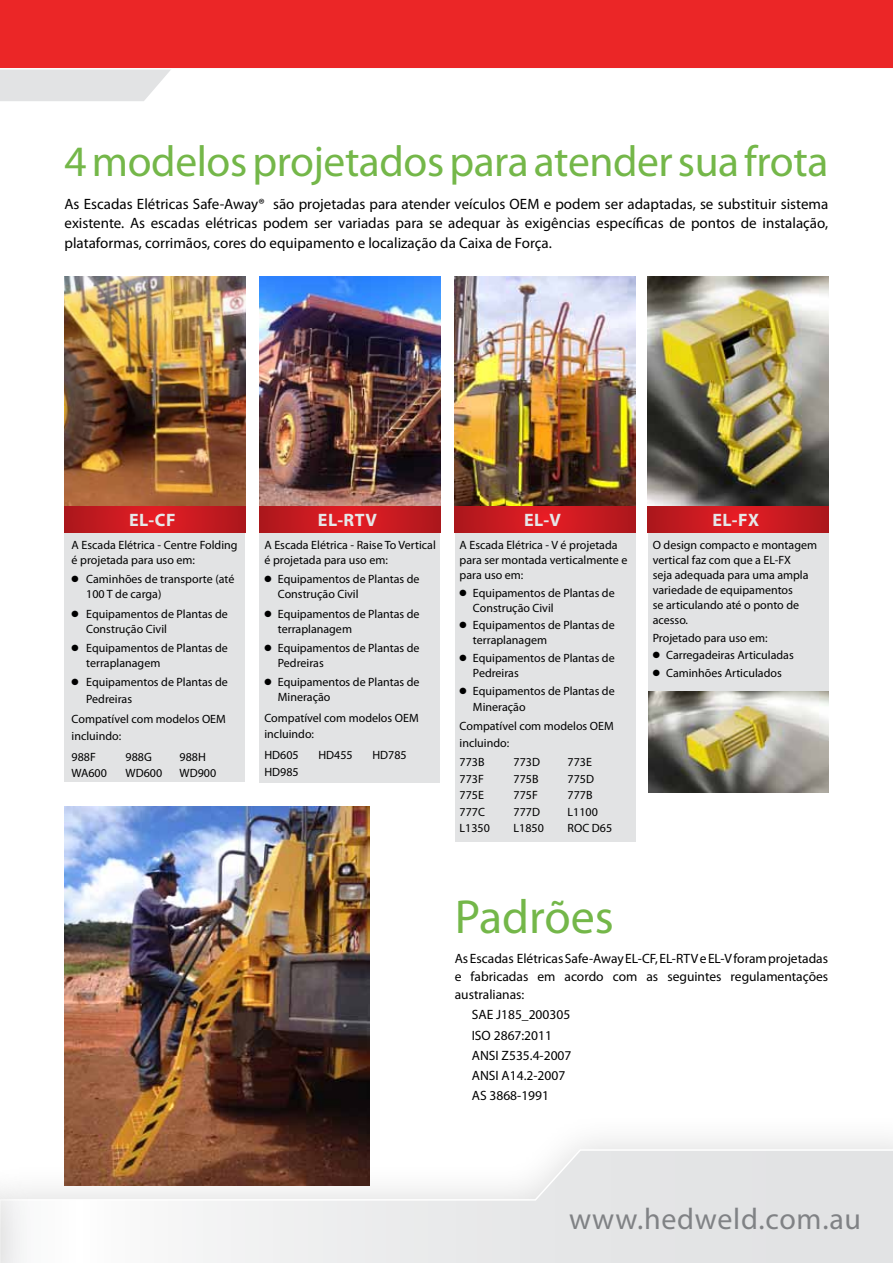
<style>
.page{position:relative;width:893px;height:1263px;background:#fff}
.page>*{position:absolute;margin:0;border:0;box-sizing:border-box;transform-origin:0 0}
.t1{font:48px "Myriad Pro";color:#74b749}
.t2{font:43.5px "Myriad Pro";letter-spacing:-.01em;color:#74b749}
.t3{font:30px "Myriad Pro";letter-spacing:.025em;color:#808285}
.t4{font:700 18px "Myriad Pro";letter-spacing:.025em;color:#e6e7e8}
.t5{font:15px/19.5px "Myriad Pro";color:#000;text-align:justify}
.t6{font:13.5px/20.1px "Myriad Pro";color:#000;text-align:justify}
.t7{font:12px/15px "Myriad Pro";color:#000}
</style>
<div class="page">
<div style="left:0;top:1111px;width:893px;height:152px;background:#000;opacity:.15"></div>
<svg style="left:0;top:1148px;width:893px;height:115px"></svg>
<div style="left:0;top:1161px;width:38px;height:102px;background:#f6f7f7"></div>
<svg style="left:0;top:1198px;width:2px;height:65px"></svg>
<div style="left:0;top:0;width:893px;height:69px;background:#eb2627"></div>
<svg style="left:0;top:70px;width:170px;height:31px;background:#e4e5e6"></svg>
<hr style="left:0;top:68px;width:893px;height:2px;background:#fff">
<svg style="left:65px;top:505px;width:180px;height:28px;background:#c71c21"></svg>
<div style="left:65px;top:533px;width:180px;height:249px;background:#e2e3e4"></div>
<svg style="left:260px;top:505px;width:180px;height:28px;background:#c81e23"></svg>
<div style="left:260px;top:533px;width:180px;height:249px;background:#e2e3e4"></div>
<img style="left:260px;top:276px;width:180px;height:229px">
<svg style="left:455px;top:505px;width:180px;height:28px;background:#c41b20"></svg>
<div style="left:455px;top:533px;width:180px;height:309px;background:#e2e3e4"></div>
<img style="left:65px;top:276px;width:180px;height:229px">
<img style="left:455px;top:276px;width:180px;height:229px">
<svg style="left:648px;top:505px;width:180px;height:28px;background:#c51d23"></svg>
<div style="left:648px;top:533px;width:180px;height:172px;background:#e2e3e4"></div>
<img style="left:648px;top:276px;width:180px;height:229px">
<img style="left:648px;top:691px;width:180px;height:101px">
<img style="left:65px;top:807px;width:304px;height:379px">
<h2 class="t2" style="left:65px;top:135px;width:765px">4 modelos projetados para atender sua frota</h2>
<p class="t5" style="left:65px;top:194px;width:765px">As Escadas Elétricas Safe-Away® são projetadas para atender veículos OEM e podem ser adaptadas, se substituir sistema existente. As escadas elétricas podem ser variadas para se adequar às exigências específicas de pontos de instalação, plataformas, corrimãos, cores do equipamento e localização da Caixa de Força.</p>
<h3 class="t4" style="left:129px;top:508px;width:48px">EL-CF</h3>
<p class="t7" style="left:72px;top:537px;width:167px">A Escada Elétrica - Centre Folding é projetada para uso em:</p>
<p class="t7" style="left:86px;top:572px;width:150px;text-indent:-15px">● Caminhões de transporte (até<br>100 T de carga)</p>
<p class="t7" style="left:86px;top:606px;width:143px;text-indent:-15px">● Equipamentos de Plantas de<br>Construção Civil</p>
<p class="t7" style="left:86px;top:640px;width:143px;text-indent:-15px">● Equipamentos de Plantas de terraplanagem</p>
<p class="t7" style="left:86px;top:674px;width:143px;line-height:16.5px;text-indent:-15px">● Equipamentos de Plantas de<br>Pedreiras</p>
<p class="t7" style="left:72px;top:711px;width:156px;line-height:16.5px">Compatível com modelos OEM incluindo:</p>
<p class="t7" style="left:72px;top:749px;width:26px">988F</p>
<p class="t7" style="left:126px;top:749px;width:28px">988G</p>
<p class="t7" style="left:180px;top:749px;width:28px">988H</p>
<p class="t7" style="left:72px;top:765px;width:37px">WA600</p>
<p class="t7" style="left:126px;top:765px;width:38px">WD600</p>
<p class="t7" style="left:180px;top:765px;width:38px">WD900</p>
<h3 class="t4" style="left:318px;top:508px;width:61px">EL-RTV</h3>
<p class="t7" style="left:264px;top:537px;width:173px">A Escada Elétrica - Raise To Vertical é projetada para uso em:</p>
<p class="t7" style="left:278px;top:572px;width:143px;text-indent:-13px">● Equipamentos de Plantas de<br>Construção Civil</p>
<p class="t7" style="left:278px;top:606px;width:143px;text-indent:-13px">● Equipamentos de Plantas de terraplanagem</p>
<p class="t7" style="left:278px;top:640px;width:143px;text-indent:-13px">● Equipamentos de Plantas de<br>Pedreiras</p>
<p class="t7" style="left:278px;top:674px;width:143px;text-indent:-13px">● Equipamentos de Plantas de<br>Mineração</p>
<p class="t7" style="left:264px;top:709px;width:156px;line-height:16.5px">Compatível com modelos OEM incluindo:</p>
<p class="t7" style="left:264px;top:747px;width:36px">HD605</p>
<p class="t7" style="left:318px;top:747px;width:36px">HD455</p>
<p class="t7" style="left:372px;top:747px;width:36px">HD785</p>
<p class="t7" style="left:264px;top:764px;width:36px">HD985</p>
<h3 class="t4" style="left:524px;top:508px;width:38px">EL-V</h3>
<p class="t7" style="left:460px;top:537px;width:169px">A Escada Elétrica - V é projetada para ser montada verticalmente e para uso em:</p>
<p class="t7" style="left:473px;top:585px;width:143px;text-indent:-13px">● Equipamentos de Plantas de<br>Construção Civil</p>
<p class="t7" style="left:473px;top:618px;width:143px;text-indent:-13px">● Equipamentos de Plantas de terraplanagem</p>
<p class="t7" style="left:473px;top:650px;width:143px;text-indent:-13px">● Equipamentos de Plantas de<br>Pedreiras</p>
<p class="t7" style="left:473px;top:682px;width:143px;line-height:16.5px;text-indent:-13px">● Equipamentos de Plantas de<br>Mineração</p>
<p class="t7" style="left:460px;top:718px;width:156px;line-height:16.5px">Compatível com modelos OEM incluindo:</p>
<p class="t7" style="left:460px;top:754px;width:26px">773B</p>
<p class="t7" style="left:514px;top:754px;width:28px">773D</p>
<p class="t7" style="left:568px;top:754px;width:26px">773E</p>
<p class="t7" style="left:460px;top:771px;width:26px">773F</p>
<p class="t7" style="left:514px;top:771px;width:26px">775B</p>
<p class="t7" style="left:568px;top:771px;width:28px">775D</p>
<p class="t7" style="left:460px;top:787px;width:26px">775E</p>
<p class="t7" style="left:514px;top:787px;width:26px">775F</p>
<p class="t7" style="left:568px;top:787px;width:26px">777B</p>
<p class="t7" style="left:460px;top:804px;width:27px">777C</p>
<p class="t7" style="left:514px;top:804px;width:28px">777D</p>
<p class="t7" style="left:568px;top:804px;width:32px">L1100</p>
<p class="t7" style="left:460px;top:820px;width:32px">L1350</p>
<p class="t7" style="left:514px;top:820px;width:32px">L1850</p>
<p class="t7" style="left:568px;top:820px;width:46px">ROC D65</p>
<h3 class="t4" style="left:712px;top:508px;width:48px">EL-FX</h3>
<p class="t7" style="left:653px;top:537px;width:166px">O design compacto e montagem vertical faz com que a EL-FX<br>seja adequada para uma ampla variedade de equipamentos<br>se articulando até o ponto de acesso.</p>
<p class="t7" style="left:653px;top:630px;width:116px">Projetado para uso em:</p>
<p class="t7" style="left:653px;top:648px;width:143px">● Carregadeiras Articuladas</p>
<p class="t7" style="left:653px;top:665px;width:131px">● Caminhões Articulados</p>
<h1 class="t1" style="left:455px;top:887px;width:161px">Padrões</h1>
<p class="t6" style="left:455px;top:949px;width:375px;line-height:18px">As Escadas Elétricas Safe-Away EL-CF, EL-RTV e EL-V foram projetadas e fabricadas em acordo com as seguintes regulamentações australianas:</p>
<p class="t6" style="left:472px;top:1005px;width:101px;text-align:left">SAE J185_200305<br>ISO 2867:2011<br>ANSI Z535.4-2007<br>ANSI A14.2-2007<br>AS 3868-1991</p>
<h3 class="t3" style="left:569px;top:1200px;width:294px">www.hedweld.com.au</h3>
</div>
